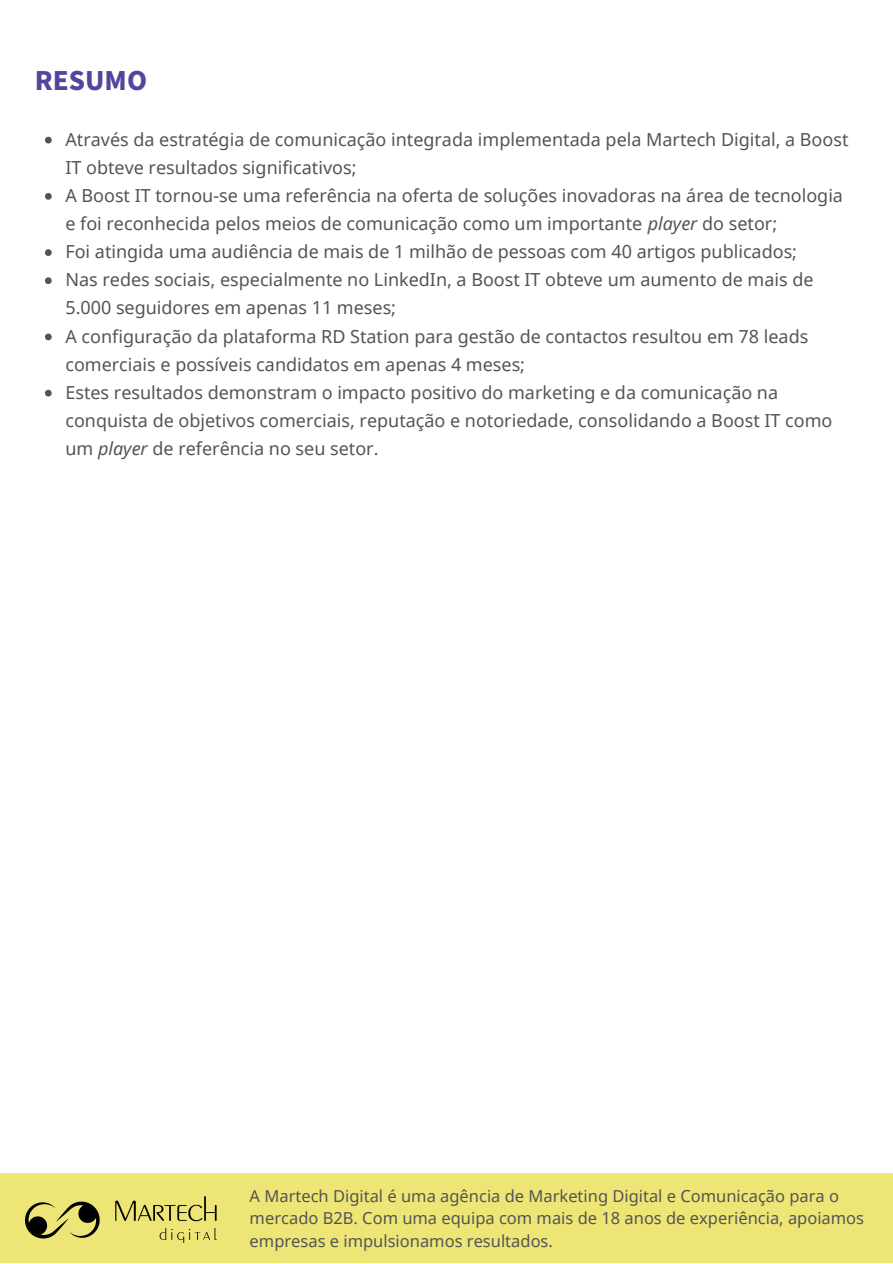
<style>
.page{position:relative;width:893px;height:1264px;background:#fff}
.page>*{position:absolute;margin:0;border:0;box-sizing:border-box;transform-origin:0 0}
.t1{font:900 25.5px "Noto Sans JP";color:#53459b}
.t2{font:18px/28px "Noto Sans";color:#545454}
.t3{font:16.5px/22.5px "Noto Sans";color:#545454}
.s1{font-style:italic}
</style>
<div class="page">
<svg style="left:45px;top:137px;width:7px;height:6px"></svg>
<svg style="left:45px;top:193px;width:7px;height:7px"></svg>
<svg style="left:45px;top:249px;width:7px;height:7px"></svg>
<svg style="left:45px;top:277px;width:7px;height:7px"></svg>
<svg style="left:45px;top:333px;width:7px;height:7px"></svg>
<svg style="left:45px;top:390px;width:7px;height:6px"></svg>
<div style="left:0;top:1173px;width:892px;height:89px;background:#ede576"></div>
<img style="left:25px;top:1196px;width:192px;height:46px">
<p class="t1" style="left:35px;top:60px;width:114px">RESUMO</p>
<p class="t2" style="left:65px;top:125px;width:784px">Através da estratégia de comunicação integrada implementada pela Martech Digital, a Boost<br>IT obteve resultados significativos;</p>
<p class="t2" style="left:65px;top:181px;width:779px">A Boost IT tornou-se uma referência na oferta de soluções inovadoras na área de tecnologia e foi reconhecida pelos meios de comunicação como um importante <span class="s1">player</span> do setor;</p>
<p class="t2" style="left:65px;top:237px;width:733px">Foi atingida uma audiência de mais de 1 milhão de pessoas com 40 artigos publicados;</p>
<p class="t2" style="left:65px;top:265px;width:749px">Nas redes sociais, especialmente no LinkedIn, a Boost IT obteve um aumento de mais de<br>5.000 seguidores em apenas 11 meses;</p>
<p class="t2" style="left:65px;top:321px;width:744px">A configuração da plataforma RD Station para gestão de contactos resultou em 78 leads comerciais e possíveis candidatos em apenas 4 meses;</p>
<p class="t2" style="left:65px;top:378px;width:768px">Estes resultados demonstram o impacto positivo do marketing e da comunicação na conquista de objetivos comerciais, reputação e notoriedade, consolidando a Boost IT como um <span class="s1">player</span> de referência no seu setor.</p>
<p class="t3" style="left:249px;top:1184px;width:616px">A Martech Digital é uma agência de Marketing Digital e Comunicação para o mercado B2B. Com uma equipa com mais de 18 anos de experiência, apoiamos empresas e impulsionamos resultados.</p>
</div>
